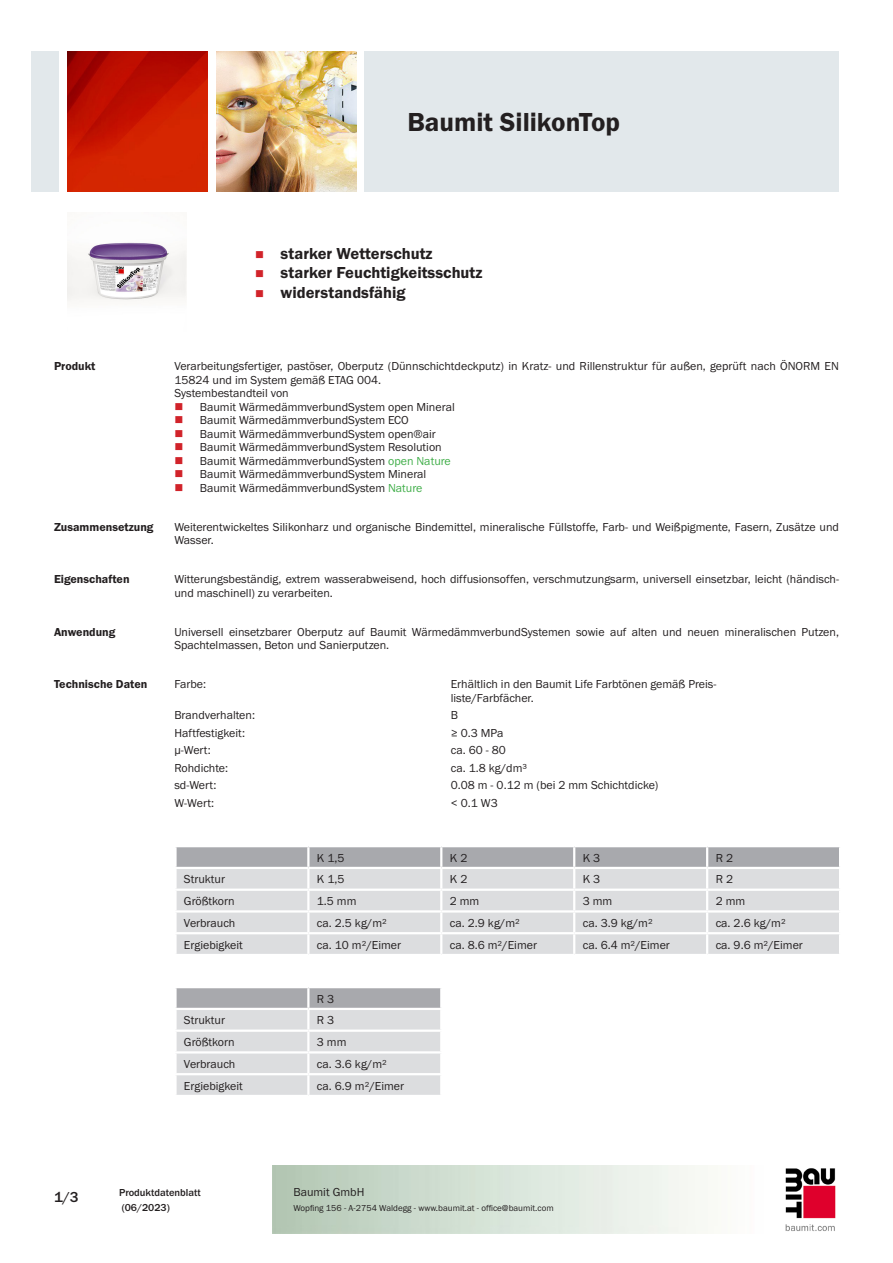
<style>
.page{position:relative;width:893px;height:1263px;background:#fff}
.page>*{position:absolute;margin:0;border:0;box-sizing:border-box;transform-origin:0 0}
.PDS_Produktname{font:27px "BM Franklin Gothic URW Dem";color:#231f20}
.t1{font:16.5px "BM Franklin Gothic URW Dem";color:#231f20}
.t2{font:500 15px "BM Franklin Gothic URW";color:#231f20}
.PDS_Standard{font:12px/13.5px "BM Franklin Gothic URW Boo";color:#231f20}
.PDS_Standard_linksbü{font:12px/13.5px "BM Franklin Gothic URW Boo";color:#231f20}
.PDS_Header{font:12px "BM Franklin Gothic URW Dem";color:#231f20}
.t3{font:500 10.5px/15px "BM Franklin Gothic URW";color:#231f20}
.t4{font:9px "BM Franklin Gothic URW Boo";color:#231f20}
.s1{color:#40ae49}
</style>
<div class="page">
<img style="left:785px;top:1168px;width:51px;height:63px">
<div style="left:32px;top:51px;width:27px;height:140px;background:#e2e8eb"></div>
<img style="left:68px;top:52px;width:140px;height:139px">
<img style="left:216px;top:51px;width:141px;height:140px">
<div style="left:365px;top:51px;width:474px;height:140px;background:#e2e8eb"></div>
<img style="left:67px;top:242px;width:120px;height:59px">
<div style="left:177px;top:912px;width:662px;height:42px;background:#dcdddf"></div>
<svg style="left:176px;top:846px;width:664px;height:64px"></svg>
<hr style="left:307px;top:912px;width:2px;height:20px;background:#fff">
<hr style="left:440px;top:912px;width:2px;height:20px;background:#fff">
<hr style="left:573px;top:912px;width:2px;height:20px;background:#fff">
<hr style="left:706px;top:912px;width:2px;height:20px;background:#fff">
<hr style="left:174px;top:932px;width:134px;height:2px;background:#fff">
<hr style="left:308px;top:932px;width:133px;height:2px;background:#fff">
<hr style="left:307px;top:934px;width:2px;height:20px;background:#fff">
<hr style="left:441px;top:932px;width:133px;height:2px;background:#fff">
<hr style="left:440px;top:934px;width:2px;height:20px;background:#fff">
<hr style="left:574px;top:932px;width:133px;height:2px;background:#fff">
<hr style="left:573px;top:934px;width:2px;height:20px;background:#fff">
<hr style="left:707px;top:932px;width:134px;height:2px;background:#fff">
<hr style="left:706px;top:934px;width:2px;height:20px;background:#fff">
<svg style="left:176px;top:987px;width:265px;height:108px"></svg>
<hr style="left:174px;top:1051px;width:134px;height:2px;background:#fff">
<hr style="left:174px;top:1053px;width:3px;height:20px;background:#fff">
<hr style="left:308px;top:1051px;width:134px;height:2px;background:#fff">
<hr style="left:307px;top:1053px;width:2px;height:20px;background:#fff">
<hr style="left:440px;top:1053px;width:2px;height:20px;background:#fff">
<hr style="left:174px;top:1073px;width:134px;height:2px;background:#fff">
<hr style="left:174px;top:1075px;width:3px;height:20px;background:#fff">
<hr style="left:308px;top:1073px;width:134px;height:2px;background:#fff">
<hr style="left:307px;top:1075px;width:2px;height:20px;background:#fff">
<hr style="left:440px;top:1075px;width:2px;height:20px;background:#fff">
<p class="PDS_Produktname" style="left:407px;top:106px;width:214px">Baumit SilikonTop</p>
<p class="t1" style="left:281px;top:243px;width:153px">starker Wetterschutz</p>
<p class="t1" style="left:281px;top:263px;width:203px">starker Feuchtigkeitsschutz</p>
<p class="t1" style="left:281px;top:282px;width:127px">widerstandsfähig</p>
<p class="PDS_Header" style="left:54px;top:359px;width:43px">Produkt</p>
<p class="PDS_Standard" style="left:174px;top:360px;width:666px">Verarbeitungsfertiger, pastöser, Oberputz (Dünnschichtdeckputz) in Kratz- und Rillenstruktur für außen, geprüft nach ÖNORM EN<br>15824 und im System gemäß ETAG 004.</p>
<p class="PDS_Standard" style="left:174px;top:387px;width:116px">Systembestandteil von</p>
<p class="PDS_Standard" style="left:200px;top:400px;width:256px">Baumit WärmedämmverbundSystem open Mineral</p>
<p class="PDS_Standard" style="left:200px;top:414px;width:210px">Baumit WärmedämmverbundSystem ECO</p>
<p class="PDS_Standard" style="left:200px;top:427px;width:237px">Baumit WärmedämmverbundSystem open®air</p>
<p class="PDS_Standard" style="left:200px;top:441px;width:243px">Baumit WärmedämmverbundSystem Resolution</p>
<p class="PDS_Standard" style="left:200px;top:454px;width:252px">Baumit WärmedämmverbundSystem <span class="s1">open Nature</span></p>
<p class="PDS_Standard" style="left:200px;top:468px;width:228px">Baumit WärmedämmverbundSystem Mineral</p>
<p class="PDS_Standard" style="left:200px;top:481px;width:224px">Baumit WärmedämmverbundSystem <span class="s1">Nature</span></p>
<p class="PDS_Header" style="left:54px;top:519px;width:101px">Zusammensetzung</p>
<p class="PDS_Standard" style="left:174px;top:520px;width:666px">Weiterentwickeltes Silikonharz und organische Bindemittel, mineralische Füllstoffe, Farb- und Weißpigmente, Fasern, Zusätze und<br>Wasser.</p>
<p class="PDS_Header" style="left:54px;top:572px;width:77px">Eigenschaften</p>
<p class="PDS_Standard" style="left:174px;top:573px;width:666px">Witterungsbeständig, extrem wasserabweisend, hoch diffusionsoffen, verschmutzungsarm, universell einsetzbar, leicht (händisch&shy;und maschinell) zu verarbeiten.</p>
<p class="PDS_Header" style="left:54px;top:624px;width:63px">Anwendung</p>
<p class="PDS_Standard" style="left:174px;top:625px;width:666px">Universell einsetzbarer Oberputz auf Baumit WärmedämmverbundSystemen sowie auf alten und neuen mineralischen Putzen,<br>Spachtelmassen, Beton und Sanierputzen.</p>
<p class="PDS_Header" style="left:54px;top:677px;width:95px">Technische Daten</p>
<p class="PDS_Standard_linksbü" style="left:174px;top:677px;width:33px">Farbe:</p>
<p class="PDS_Standard_linksbü" style="left:451px;top:677px;width:267px">Erhältlich in den Baumit Life Farbtönen gemäß Preis&shy;liste/Farbfächer.</p>
<p class="PDS_Standard_linksbü" style="left:174px;top:708px;width:82px">Brandverhalten:</p>
<p class="PDS_Standard_linksbü" style="left:451px;top:708px;width:9px">B</p>
<p class="PDS_Standard_linksbü" style="left:174px;top:726px;width:72px">Haftfestigkeit:</p>
<p class="PDS_Standard_linksbü" style="left:451px;top:726px;width:54px">≥ 0.3 MPa</p>
<p class="PDS_Standard_linksbü" style="left:174px;top:743px;width:38px">μ-Wert:</p>
<p class="PDS_Standard_linksbü" style="left:451px;top:743px;width:57px">ca. 60 - 80</p>
<p class="PDS_Standard_linksbü" style="left:174px;top:761px;width:55px">Rohdichte:</p>
<p class="PDS_Standard_linksbü" style="left:451px;top:761px;width:78px">ca. 1.8 kg/dm³</p>
<p class="PDS_Standard_linksbü" style="left:174px;top:778px;width:44px">sd-Wert:</p>
<p class="PDS_Standard_linksbü" style="left:451px;top:778px;width:209px">0.08 m - 0.12 m (bei 2 mm Schichtdicke)</p>
<p class="PDS_Standard_linksbü" style="left:174px;top:796px;width:41px">W-Wert:</p>
<p class="PDS_Standard_linksbü" style="left:451px;top:796px;width:48px">&lt; 0.1 W3</p>
<p class="PDS_Standard_linksbü" style="left:317px;top:851px;width:29px">K 1,5</p>
<p class="PDS_Standard_linksbü" style="left:450px;top:851px;width:19px">K 2</p>
<p class="PDS_Standard_linksbü" style="left:583px;top:851px;width:19px">K 3</p>
<p class="PDS_Standard_linksbü" style="left:716px;top:851px;width:19px">R 2</p>
<p class="PDS_Standard_linksbü" style="left:184px;top:873px;width:43px">Struktur</p>
<p class="PDS_Standard_linksbü" style="left:317px;top:873px;width:29px">K 1,5</p>
<p class="PDS_Standard_linksbü" style="left:450px;top:873px;width:19px">K 2</p>
<p class="PDS_Standard_linksbü" style="left:583px;top:873px;width:19px">K 3</p>
<p class="PDS_Standard_linksbü" style="left:716px;top:873px;width:19px">R 2</p>
<p class="PDS_Standard_linksbü" style="left:184px;top:894px;width:52px">Größtkorn</p>
<p class="PDS_Standard_linksbü" style="left:317px;top:894px;width:41px">1.5 mm</p>
<p class="PDS_Standard_linksbü" style="left:450px;top:894px;width:31px">2 mm</p>
<p class="PDS_Standard_linksbü" style="left:583px;top:894px;width:31px">3 mm</p>
<p class="PDS_Standard_linksbü" style="left:716px;top:894px;width:31px">2 mm</p>
<p class="PDS_Standard_linksbü" style="left:184px;top:916px;width:53px">Verbrauch</p>
<p class="PDS_Standard_linksbü" style="left:317px;top:916px;width:71px">ca. 2.5 kg/m²</p>
<p class="PDS_Standard_linksbü" style="left:450px;top:916px;width:71px">ca. 2.9 kg/m²</p>
<p class="PDS_Standard_linksbü" style="left:583px;top:916px;width:71px">ca. 3.9 kg/m²</p>
<p class="PDS_Standard_linksbü" style="left:716px;top:916px;width:71px">ca. 2.6 kg/m²</p>
<p class="PDS_Standard_linksbü" style="left:184px;top:938px;width:60px">Ergiebigkeit</p>
<p class="PDS_Standard_linksbü" style="left:317px;top:938px;width:86px">ca. 10 m²/Eimer</p>
<p class="PDS_Standard_linksbü" style="left:450px;top:938px;width:89px">ca. 8.6 m²/Eimer</p>
<p class="PDS_Standard_linksbü" style="left:583px;top:938px;width:89px">ca. 6.4 m²/Eimer</p>
<p class="PDS_Standard_linksbü" style="left:716px;top:938px;width:89px">ca. 9.6 m²/Eimer</p>
<p class="PDS_Standard_linksbü" style="left:317px;top:992px;width:19px">R 3</p>
<p class="PDS_Standard_linksbü" style="left:184px;top:1014px;width:43px">Struktur</p>
<p class="PDS_Standard_linksbü" style="left:317px;top:1014px;width:19px">R 3</p>
<p class="PDS_Standard_linksbü" style="left:184px;top:1035px;width:52px">Größtkorn</p>
<p class="PDS_Standard_linksbü" style="left:317px;top:1035px;width:31px">3 mm</p>
<p class="PDS_Standard_linksbü" style="left:184px;top:1057px;width:53px">Verbrauch</p>
<p class="PDS_Standard_linksbü" style="left:317px;top:1057px;width:71px">ca. 3.6 kg/m²</p>
<p class="PDS_Standard_linksbü" style="left:184px;top:1079px;width:60px">Ergiebigkeit</p>
<p class="PDS_Standard_linksbü" style="left:317px;top:1079px;width:89px">ca. 6.9 m²/Eimer</p>
<p class="t2" style="left:54px;top:1188px;width:26px">1/3</p>
<p class="t3" style="left:119px;top:1185px;width:83px">Produktdatenblatt (06/2023)</p>
<p class="PDS_Standard" style="left:293px;top:1185px;width:73px">Baumit GmbH</p>
<p class="t4" style="left:293px;top:1202px;width:262px">Wopfing 156 - A-2754 Waldegg - www.baumit.at - office@baumit.com</p>
</div>
